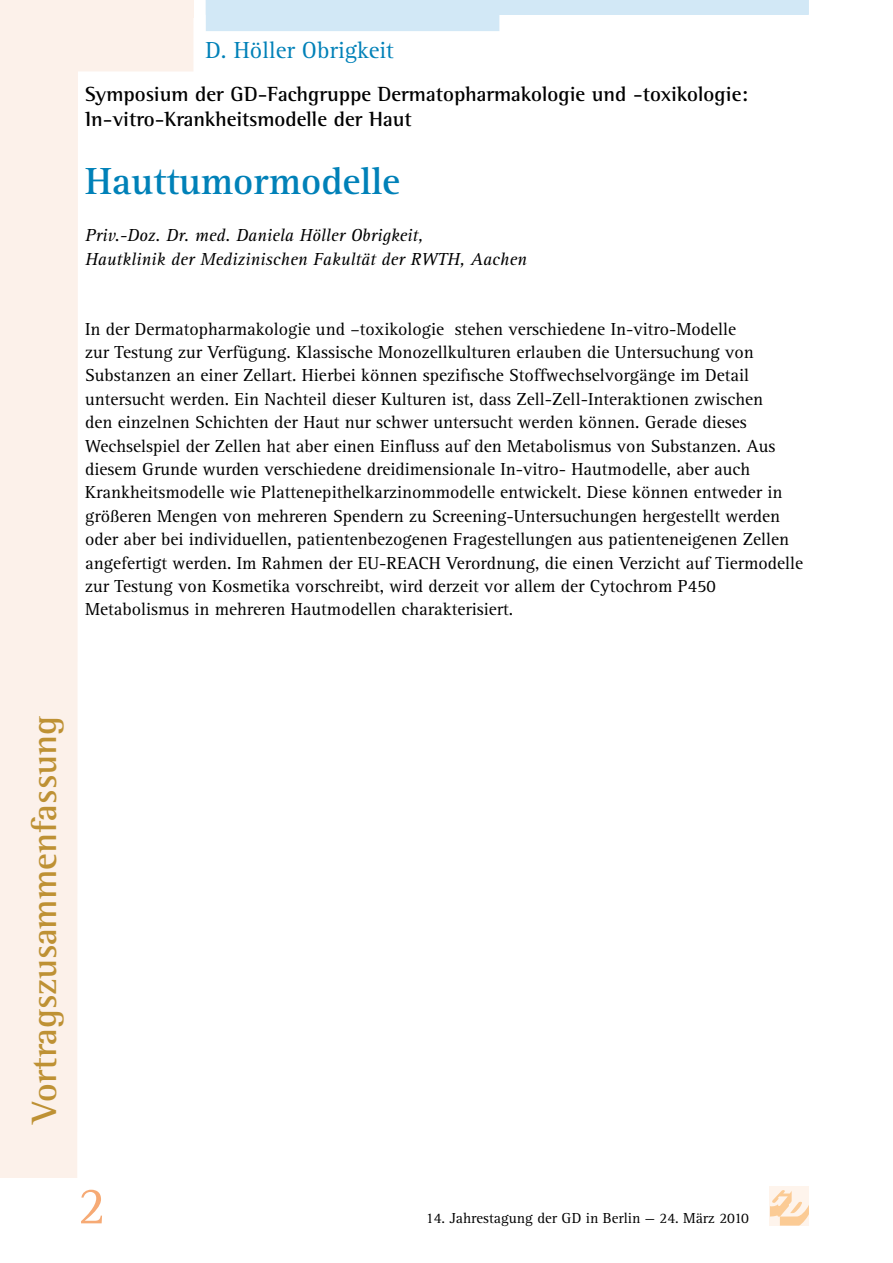
<style>
.page{position:relative;width:893px;height:1263px;background:#fff}
.page>*{position:absolute;margin:0;border:0;box-sizing:border-box;transform-origin:0 0}
.t1{font:54px "Agfa Rotis Serif";color:#f6aa75}
.t2{font:700 39px "Agfa Rotis Serif";color:#0081b8}
.t3{font:700 36px "Agfa Rotis Semi Serif";color:#be9134}
.t4{font:24px "Agfa Rotis Serif";color:#0081b8}
.t5{font:700 21px/25.2px "Agfa Rotis Semi Serif";color:#000}
.t6{font:18px/23.4px "Agfa Rotis Serif";color:#000}
.t7{font:italic 18px/23.4px "Agfa Rotis Serif";color:#000}
.t8{font:15px "Agfa Rotis Serif";color:#000}
</style>
<div class="page">
<div style="left:770px;top:1186px;width:39px;height:39px;background:#fef4ec"></div>
<svg style="left:770px;top:1190px;width:39px;height:35px"></svg>
<svg style="left:0;top:0;width:194px;height:1178px"></svg>
<div style="left:0;top:0;width:193px;height:17px;background:#fcf1ea"></div>
<svg style="left:206px;top:0;width:603px;height:31px"></svg>
<h3 class="t4" style="left:205px;top:37px;width:190px">D. Höller Obrigkeit</h3>
<p class="t5" style="left:85px;top:81px;width:664px">Symposium der GD-Fachgruppe Dermatopharmakologie und -toxikologie:<br>In-vitro-Krankheitsmodelle der Haut</p>
<h2 class="t2" style="left:85px;top:158px;width:317px">Hauttumormodelle</h2>
<p class="t7" style="left:85px;top:224px;width:443px">Priv.-Doz. Dr. med. Daniela Höller Obrigkeit,<br>Hautklinik der Medizinischen Fakultät der RWTH, Aachen</p>
<p class="t6" style="left:85px;top:317px;width:720px">In der Dermatopharmakologie und –toxikologie stehen verschiedene In-vitro-Modelle<br>zur Testung zur Verfügung. Klassische Monozellkulturen erlauben die Untersuchung von Substanzen an einer Zellart. Hierbei können spezifische Stoffwechselvorgänge im Detail untersucht werden. Ein Nachteil dieser Kulturen ist, dass Zell-Zell-Interaktionen zwischen<br>den einzelnen Schichten der Haut nur schwer untersucht werden können. Gerade dieses Wechselspiel der Zellen hat aber einen Einfluss auf den Metabolismus von Substanzen. Aus diesem Grunde wurden verschiedene dreidimensionale In-vitro- Hautmodelle, aber auch Krankheitsmodelle wie Plattenepithelkarzinommodelle entwickelt. Diese können entweder in größeren Mengen von mehreren Spendern zu Screening-Untersuchungen hergestellt werden oder aber bei individuellen, patientenbezogenen Fragestellungen aus patienteneigenen Zellen angefertigt werden. Im Rahmen der EU-REACH Verordnung, die einen Verzicht auf Tiermodelle zur Testung von Kosmetika vorschreibt, wird derzeit vor allem der Cytochrom P450<br>Metabolismus in mehreren Hautmodellen charakterisiert.</p>
<h3 class="t3" style="left:23px;top:1123px;width:409px;rotate:-90deg">Vortragszusammenfassung</h3>
<h1 class="t1" style="left:78px;top:1175px;width:30px">2</h1>
<p class="t8" style="left:426px;top:1209px;width:324px">14. Jahrestagung der GD in Berlin — 24. März 2010</p>
</div>
